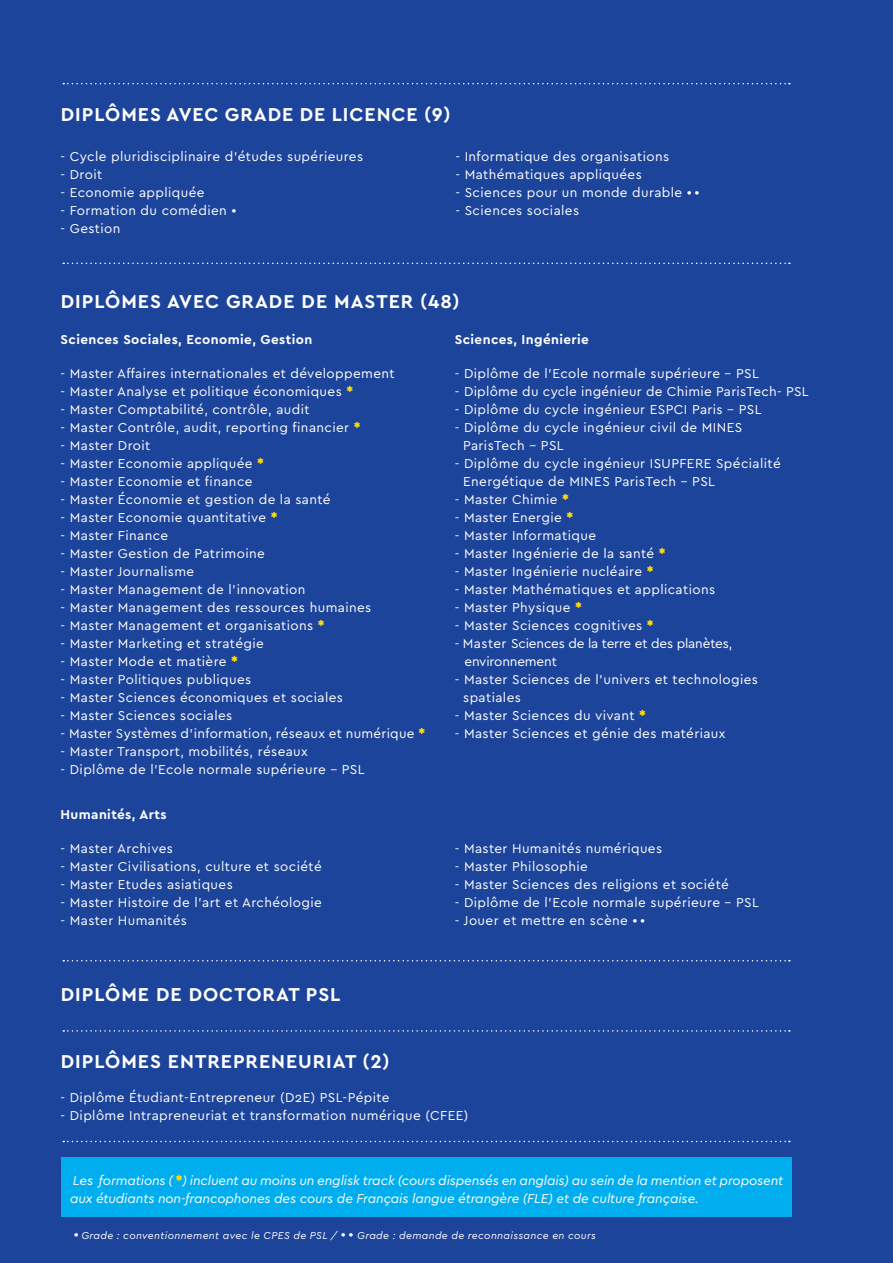
<style>
.page{position:relative;width:893px;height:1263px;background:#1d449b}
.page>*{position:absolute;margin:0;border:0;box-sizing:border-box;transform-origin:0 0}
.t1{font:700 19.5px "Cera PRO";letter-spacing:.05em;color:#fff}
.t2{font:13.5px/18px "Cera PRO";letter-spacing:.03em;color:#fff}
.t3{font:italic 13.5px/18px "Cera PRO";letter-spacing:-.01em;color:#fff}
.t4{font:700 13.5px "Cera PRO";letter-spacing:.03em;color:#fff}
.t5{font:13.5px/18px "Cera PRO";letter-spacing:-.01em;color:#fff}
.t6{font:italic 10.5px "Cera PRO";letter-spacing:.03em;color:#fff}
.s1{font-weight:900;color:#ffdb01}
.s2{font-weight:900;font-style:normal;color:#ffdb01}
.s3{font-style:normal;font-size:13.5px}
</style>
<div class="page">
<svg style="left:63px;top:263px;width:727px;height:1px"></svg>
<svg style="left:63px;top:960px;width:727px;height:1px"></svg>
<svg style="left:63px;top:1030px;width:727px;height:2px"></svg>
<svg style="left:63px;top:1141px;width:727px;height:1px"></svg>
<svg style="left:63px;top:83px;width:727px;height:1px"></svg>
<div style="left:62px;top:1158px;width:730px;height:59px;background:#00aeef"></div>
<p class="t1" style="left:61px;top:101px;width:391px">DIPLÔMES AVEC GRADE DE LICENCE (9)</p>
<p class="t2" style="left:61px;top:147px;width:304px">- Cycle pluridisciplinaire d’études supérieures</p>
<p class="t2" style="left:61px;top:165px;width:43px">- Droit</p>
<p class="t2" style="left:61px;top:183px;width:146px">- Economie appliquée</p>
<p class="t2" style="left:61px;top:201px;width:177px">- Formation du comédien •</p>
<p class="t2" style="left:61px;top:219px;width:61px">- Gestion</p>
<p class="t2" style="left:455px;top:146px;width:215px">- Informatique des organisations</p>
<p class="t2" style="left:455px;top:164px;width:188px">- Mathématiques appliquées</p>
<p class="t2" style="left:455px;top:182px;width:246px">- Sciences pour un monde durable • •</p>
<p class="t2" style="left:455px;top:200px;width:125px">- Sciences sociales</p>
<p class="t1" style="left:61px;top:289px;width:400px">DIPLÔMES AVEC GRADE DE MASTER (48)</p>
<p class="t4" style="left:61px;top:330px;width:253px">Sciences Sociales, Economie, Gestion</p>
<p class="t2" style="left:61px;top:364px;width:336px">- Master Affaires internationales et développement</p>
<p class="t2" style="left:61px;top:382px;width:294px">- Master Analyse et politique économiques <span class="s1">*</span></p>
<p class="t2" style="left:61px;top:400px;width:251px">- Master Comptabilité, contrôle, audit</p>
<p class="t2" style="left:61px;top:418px;width:301px">- Master Contrôle, audit, reporting financier <span class="s1">*</span></p>
<p class="t2" style="left:61px;top:436px;width:91px">- Master Droit</p>
<p class="t2" style="left:61px;top:454px;width:205px">- Master Economie appliquée <span class="s1">*</span></p>
<p class="t2" style="left:61px;top:472px;width:193px">- Master Economie et finance</p>
<p class="t2" style="left:61px;top:490px;width:272px">- Master Économie et gestion de la santé</p>
<p class="t2" style="left:61px;top:508px;width:219px">- Master Economie quantitative <span class="s1">*</span></p>
<p class="t2" style="left:61px;top:526px;width:109px">- Master Finance</p>
<p class="t2" style="left:61px;top:544px;width:206px">- Master Gestion de Patrimoine</p>
<p class="t2" style="left:61px;top:562px;width:135px">- Master Journalisme</p>
<p class="t2" style="left:61px;top:580px;width:246px">- Master Management de l’innovation</p>
<p class="t2" style="left:61px;top:598px;width:312px">- Master Management des ressources humaines</p>
<p class="t2" style="left:61px;top:616px;width:266px">- Master Management et organisations <span class="s1">*</span></p>
<p class="t2" style="left:61px;top:634px;width:205px">- Master Marketing et stratégie</p>
<p class="t2" style="left:61px;top:652px;width:179px">- Master Mode et matière <span class="s1">*</span></p>
<p class="t2" style="left:61px;top:670px;width:192px">- Master Politiques publiques</p>
<p class="t2" style="left:61px;top:688px;width:284px">- Master Sciences économiques et sociales</p>
<p class="t2" style="left:61px;top:706px;width:173px">- Master Sciences sociales</p>
<p class="t2" style="left:61px;top:724px;width:366px">- Master Systèmes d’information, réseaux et numérique <span class="s1">*</span></p>
<p class="t2" style="left:61px;top:742px;width:249px">- Master Transport, mobilités, réseaux</p>
<p class="t2" style="left:61px;top:760px;width:306px">- Diplôme de l’Ecole normale supérieure - PSL</p>
<p class="t4" style="left:61px;top:805px;width:107px">Humanités, Arts</p>
<p class="t2" style="left:61px;top:839px;width:114px">- Master Archives</p>
<p class="t2" style="left:61px;top:857px;width:263px">- Master Civilisations, culture et société</p>
<p class="t2" style="left:61px;top:875px;width:174px">- Master Etudes asiatiques</p>
<p class="t2" style="left:61px;top:893px;width:263px">- Master Histoire de l’art et Archéologie</p>
<p class="t2" style="left:61px;top:911px;width:128px">- Master Humanités</p>
<p class="t1" style="left:61px;top:981px;width:281px">DIPLÔME DE DOCTORAT PSL</p>
<p class="t1" style="left:61px;top:1049px;width:330px">DIPLÔMES ENTREPRENEURIAT (2)</p>
<p class="t4" style="left:455px;top:330px;width:136px">Sciences, Ingénierie</p>
<p class="t2" style="left:455px;top:364px;width:306px">- Diplôme de l’Ecole normale supérieure - PSL</p>
<p class="t2" style="left:455px;top:382px;width:355px">- Diplôme du cycle ingénieur de Chimie ParisTech- PSL</p>
<p class="t2" style="left:455px;top:400px;width:308px">- Diplôme du cycle ingénieur ESPCI Paris - PSL</p>
<p class="t2" style="left:463px;top:418px;width:281px;text-indent:-8px">- Diplôme du cycle ingénieur civil de MINES<br>ParisTech - PSL</p>
<p class="t2" style="left:463px;top:454px;width:319px;text-indent:-8px">- Diplôme du cycle ingénieur ISUPFERE Spécialité<br>Energétique de MINES ParisTech - PSL</p>
<p class="t2" style="left:455px;top:490px;width:116px">- Master Chimie <span class="s1">*</span></p>
<p class="t2" style="left:455px;top:508px;width:120px">- Master Energie <span class="s1">*</span></p>
<p class="t2" style="left:455px;top:526px;width:143px">- Master Informatique</p>
<p class="t2" style="left:455px;top:544px;width:212px">- Master Ingénierie de la santé <span class="s1">*</span></p>
<p class="t2" style="left:455px;top:562px;width:200px">- Master Ingénierie nucléaire <span class="s1">*</span></p>
<p class="t2" style="left:455px;top:580px;width:262px">- Master Mathématiques et applications</p>
<p class="t2" style="left:455px;top:598px;width:129px">- Master Physique <span class="s1">*</span></p>
<p class="t2" style="left:455px;top:616px;width:200px">- Master Sciences cognitives <span class="s1">*</span></p>
<p class="t5" style="left:464px;top:634px;width:269px;text-indent:-10px">- Master Sciences de la terre et des planètes, environnement</p>
<p class="t2" style="left:455px;top:670px;width:305px">- Master Sciences de l’univers et technologies</p>
<p class="t2" style="left:463px;top:688px;width:59px">spatiales</p>
<p class="t2" style="left:455px;top:706px;width:193px">- Master Sciences du vivant <span class="s1">*</span></p>
<p class="t2" style="left:455px;top:724px;width:272px">- Master Sciences et génie des matériaux</p>
<p class="t2" style="left:455px;top:839px;width:209px">- Master Humanités numériques</p>
<p class="t2" style="left:455px;top:857px;width:135px">- Master Philosophie</p>
<p class="t2" style="left:455px;top:875px;width:275px">- Master Sciences des religions et société</p>
<p class="t2" style="left:455px;top:893px;width:306px">- Diplôme de l’Ecole normale supérieure - PSL</p>
<p class="t2" style="left:455px;top:911px;width:192px">- Jouer et mettre en scène • •</p>
<p class="t2" style="left:61px;top:1088px;width:330px">- Diplôme Étudiant-Entrepreneur (D2E) PSL-Pépite</p>
<p class="t2" style="left:61px;top:1106px;width:409px">- Diplôme Intrapreneuriat et transformation numérique (CFEE)</p>
<p class="t3" style="left:70px;top:1170px;width:715px">Les formations ( <span class="s2">*</span>) incluent au moins un englisk track (cours dispensés en anglais) au sein de la mention et proposent aux étudiants non-francophones des cours de Français langue étrangère (FLE) et de culture française.</p>
<p class="t6" style="left:74px;top:1228px;width:524px"><span class="s3">•</span> Grade : conventionnement avec le CPES de PSL / <span class="s3">• •</span> Grade : demande de reconnaissance en cours</p>
</div>
